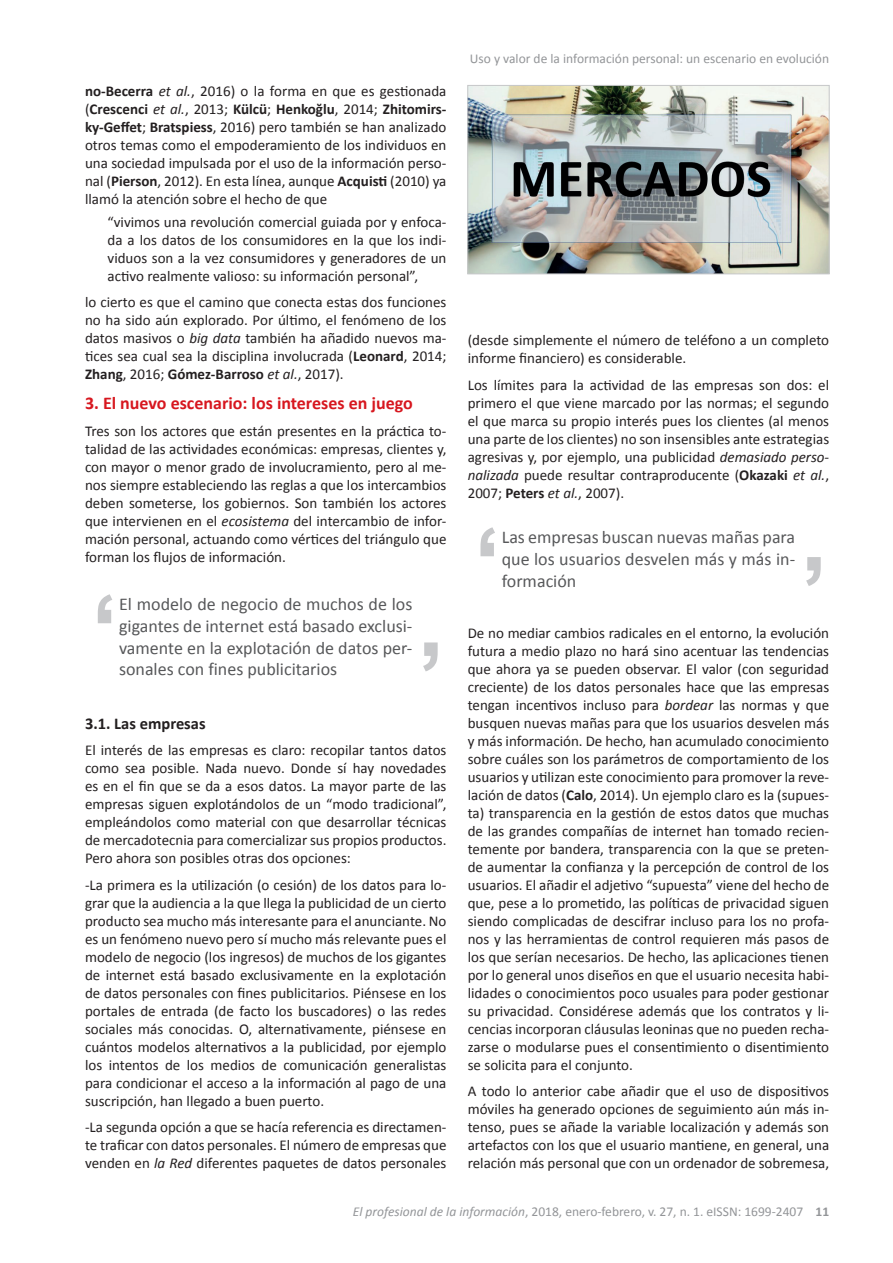
<style>
.page{position:relative;width:893px;height:1263px;background:#fff}
.page>*{position:absolute;margin:0;border:0;box-sizing:border-box;transform-origin:0 0}
.t1{font:18px/21.6px "Calibri";color:#57585a;text-align:justify}
.t2{font:700 18px "Calibri";color:#d7171f}
.t3{font:700 16.5px "Calibri";color:#231f20}
.t4{font:15px/18px "Calibri";color:#231f20;text-align:justify}
.t5{font:13.5px "Calibri";color:#939598}
.s1{font-weight:700}
.s2{font-style:italic}
</style>
<div class="page">
<img style="left:469px;top:87px;width:359px;height:185px">
<div style="left:467px;top:85px;width:363px;height:189px;border:1px solid #c7c8ca"></div>
<svg style="left:423px;top:642px;width:15px;height:29px"></svg>
<svg style="left:98px;top:594px;width:14px;height:29px"></svg>
<svg style="left:806px;top:557px;width:15px;height:29px"></svg>
<svg style="left:480px;top:527px;width:15px;height:29px"></svg>
<p class="t4" style="left:85px;top:82px;width:363px"><span class="s1">no-Becerra</span> <span class="s2">et al.</span>, 2016) o la forma en que es gestionada (<span class="s1">Crescenci</span> <span class="s2">et al.</span>, 2013; <span class="s1">Külcü</span>; <span class="s1">Henkoğlu</span>, 2014; <span class="s1">Zhitomirs&shy;ky-Geffet</span>; <span class="s1">Bratspiess</span>, 2016) pero también se han analizado otros temas como el empoderamiento de los individuos en una sociedad impulsada por el uso de la información perso&shy;nal (<span class="s1">Pierson</span>, 2012). En esta línea, aunque <span class="s1">Acquisti</span> (2010) ya llamó la atención sobre el hecho de que</p>
<p class="t4" style="left:108px;top:213px;width:340px">“vivimos una revolución comercial guiada por y enfoca&shy;da a los datos de los consumidores en la que los indi&shy;viduos son a la vez consumidores y generadores de un activo realmente valioso: su información personal”,</p>
<p class="t4" style="left:85px;top:293px;width:363px">lo cierto es que el camino que conecta estas dos funciones no ha sido aún explorado. Por último, el fenómeno de los datos masivos o <span class="s2">big data</span> también ha añadido nuevos ma&shy;tices sea cual sea la disciplina involucrada (<span class="s1">Leonard</span>, 2014; <span class="s1">Zhang</span>, 2016; <span class="s1">Gómez-Barroso</span> <span class="s2">et al.</span>, 2017).</p>
<p class="t2" style="left:85px;top:392px;width:329px">3. El nuevo escenario: los intereses en juego</p>
<p class="t4" style="left:85px;top:422px;width:363px">Tres son los actores que están presentes en la práctica to&shy;talidad de las actividades económicas: empresas, clientes y, con mayor o menor grado de involucramiento, pero al me&shy;nos siempre estableciendo las reglas a que los intercambios deben someterse, los gobiernos. Son también los actores que intervienen en el <span class="s2">ecosistema</span> del intercambio de infor&shy;mación personal, actuando como vértices del triángulo que forman los flujos de información.</p>
<p class="t1" style="left:119px;top:594px;width:295px">El modelo de negocio de muchos de los gigantes de internet está basado exclusi&shy;vamente en la explotación de datos per&shy;sonales con fines publicitarios</p>
<p class="t3" style="left:85px;top:713px;width:122px">3.1. Las empresas</p>
<p class="t4" style="left:85px;top:741px;width:363px">El interés de las empresas es claro: recopilar tantos datos como sea posible. Nada nuevo. Donde sí hay novedades es en el fin que se da a esos datos. La mayor parte de las empresas siguen explotándolos de un “modo tradicional”, empleándolos como material con que desarrollar técnicas de mercadotecnia para comercializar sus propios productos.<br>Pero ahora son posibles otras dos opciones:</p>
<p class="t4" style="left:85px;top:876px;width:363px">-La primera es la utilización (o cesión) de los datos para lo&shy;grar que la audiencia a la que llega la publicidad de un cierto producto sea mucho más interesante para el anunciante. No es un fenómeno nuevo pero sí mucho más relevante pues el modelo de negocio (los ingresos) de muchos de los gigantes de internet está basado exclusivamente en la explotación de datos personales con fines publicitarios. Piénsese en los portales de entrada (de facto los buscadores) o las redes sociales más conocidas. O, alternativamente, piénsese en cuántos modelos alternativos a la publicidad, por ejemplo los intentos de los medios de comunicación generalistas para condicionar el acceso a la información al pago de una suscripción, han llegado a buen puerto.</p>
<p class="t4" style="left:85px;top:1118px;width:363px">-La segunda opción a que se hacía referencia es directamen&shy;te traficar con datos personales. El número de empresas que venden en <span class="s2">la Red</span> diferentes paquetes de datos personales</p>
<p class="t5" style="left:470px;top:50px;width:361px">Uso y valor de la información personal: un escenario en evolución</p>
<p class="t4" style="left:468px;top:331px;width:363px">(desde simplemente el número de teléfono a un completo informe financiero) es considerable.</p>
<p class="t4" style="left:468px;top:376px;width:363px">Los límites para la actividad de las empresas son dos: el primero el que viene marcado por las normas; el segundo el que marca su propio interés pues los clientes (al menos una parte de los clientes) no son insensibles ante estrategias agresivas y, por ejemplo, una publicidad <span class="s2">demasiado perso&shy;nalizada</span> puede resultar contraproducente (<span class="s1">Okazaki</span> <span class="s2">et al.</span>, 2007; <span class="s1">Peters</span> <span class="s2">et al.</span>, 2007).</p>
<p class="t1" style="left:502px;top:527px;width:295px">Las empresas buscan nuevas mañas para que los usuarios desvelen más y más in&shy;formación</p>
<p class="t4" style="left:468px;top:624px;width:363px">De no mediar cambios radicales en el entorno, la evolución futura a medio plazo no hará sino acentuar las tendencias que ahora ya se pueden observar. El valor (con seguridad creciente) de los datos personales hace que las empresas tengan incentivos incluso para <span class="s2">bordear</span> las normas y que busquen nuevas mañas para que los usuarios desvelen más y más información. De hecho, han acumulado conocimiento sobre cuáles son los parámetros de comportamiento de los usuarios y utilizan este conocimiento para promover la reve&shy;lación de datos (<span class="s1">Calo</span>, 2014). Un ejemplo claro es la (supues&shy;ta) transparencia en la gestión de estos datos que muchas de las grandes compañías de internet han tomado recien&shy;temente por bandera, transparencia con la que se preten&shy;de aumentar la confianza y la percepción de control de los usuarios. El añadir el adjetivo “supuesta” viene del hecho de que, pese a lo prometido, las políticas de privacidad siguen siendo complicadas de descifrar incluso para los no profa&shy;nos y las herramientas de control requieren más pasos de los que serían necesarios. De hecho, las aplicaciones tienen por lo general unos diseños en que el usuario necesita habi&shy;lidades o conocimientos poco usuales para poder gestionar su privacidad. Considérese además que los contratos y li&shy;cencias incorporan cláusulas leoninas que no pueden recha&shy;zarse o modularse pues el consentimiento o disentimiento se solicita para el conjunto.</p>
<p class="t4" style="left:468px;top:1082px;width:363px">A todo lo anterior cabe añadir que el uso de dispositivos móviles ha generado opciones de seguimiento aún más in&shy;tenso, pues se añade la variable localización y además son artefactos con los que el usuario mantiene, en general, una relación más personal que con un ordenador de sobremesa,</p>
<p class="t5" style="left:353px;top:1203px;width:478px"><span class="s2">El profesional de la información</span>, 2018, enero-febrero, v. 27, n. 1. eISSN: 1699-2407 <span class="s1">11</span></p>
</div>
